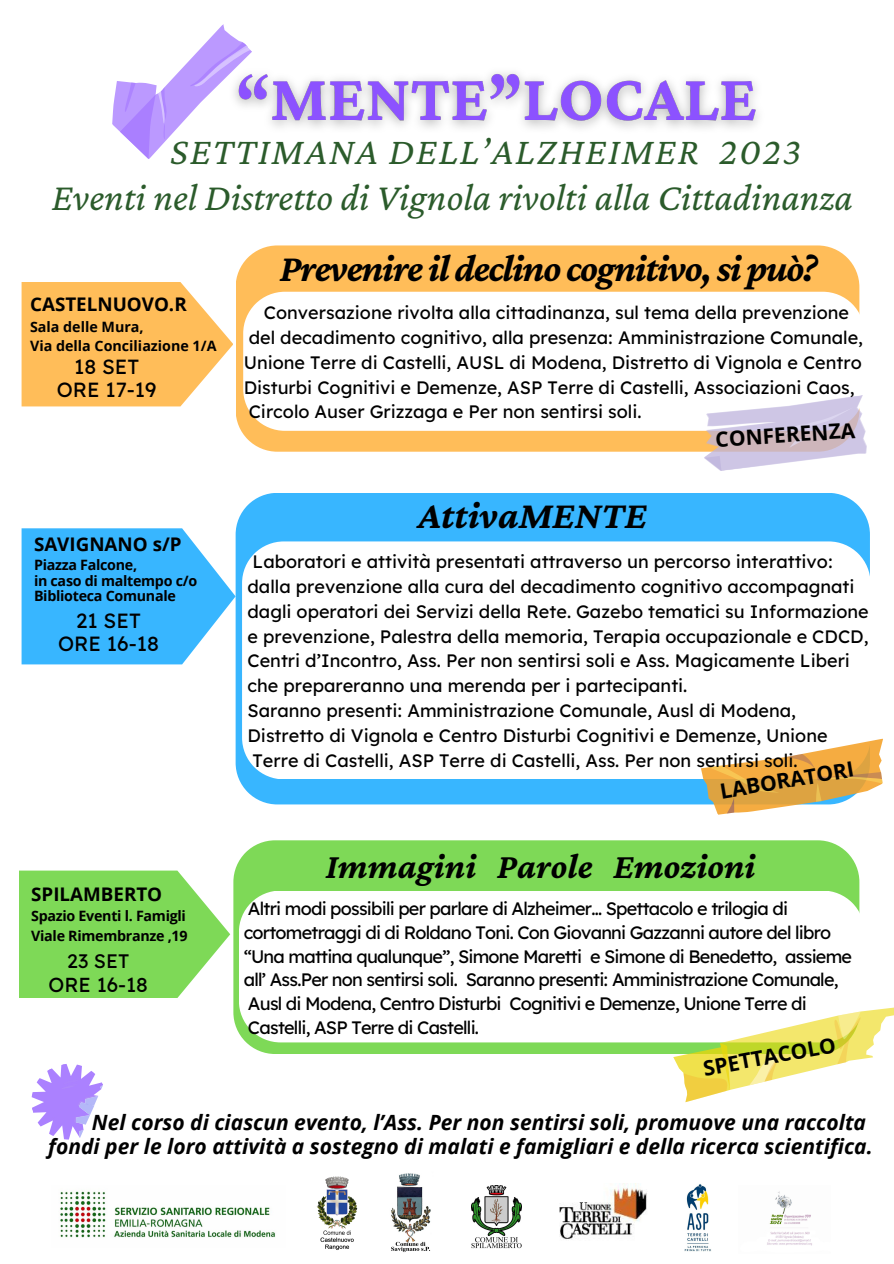
<style>
.page{position:relative;width:894px;height:1264px;background:#fff}
.page>*{position:absolute;margin:0;border:0;box-sizing:border-box;transform-origin:0 0}
.t1{font:italic 39px "Crimson Pro";color:#2b5b2b}
.t2{font:italic 700 39px "Crimson Pro";letter-spacing:-.035em;color:#000}
.t3{font:italic 700 39px "Crimson Pro";color:#000}
.t4{font:italic 38.55px "Crimson Pro";letter-spacing:.045em;color:#2b5b2b}
.t5{font:italic 700 36px "Crimson Pro";color:#000}
.t6{font:italic 700 21px "Open Sans";color:#000}
.t7{font:700 21px "Open Sans";color:#000}
.t8{font:20.55px "Lexend Deca";color:#000}
.t9{font:20.25px "Lexend Deca";color:#000}
.t10{font:19.5px "Lexend Deca";color:#000}
.t11{font:700 18.75px "Open Sans";color:#000}
.t12{font:18px/24.8px "Lexend Deca";color:#000}
.t13{font:18px/23.7px "Lexend Deca";letter-spacing:-.04em;color:#000}
.t14{font:700 14.25px/15.8px "Open Sans";letter-spacing:-.02em;color:#000}
.t15{font:700 14.25px "Open Sans";color:#000}
</style>
<div class="page">
<svg style="left:22px;top:282px;width:211px;height:124px;background:#ffc56d"></svg>
<div style="left:236px;top:245px;width:623px;height:206px;background:#ffbd59"></div>
<svg style="left:243px;top:292px;width:617px;height:139px"></svg>
<div style="left:235px;top:493px;width:634px;height:311px;background:#38b6ff"></div>
<svg style="left:242px;top:541px;width:628px;height:238px"></svg>
<div style="left:233px;top:840px;width:626px;height:213px;background:#7ed957"></div>
<svg style="left:239px;top:890px;width:621px;height:152px"></svg>
<svg style="left:22px;top:528px;width:213px;height:136px;background:#50bfff"></svg>
<svg style="left:19px;top:870px;width:211px;height:128px;background:#8edd6c"></svg>
<svg style="left:673px;top:1005px;width:220px;height:97px"></svg>
<img style="left:684px;top:1184px;width:27px;height:67px">
<img style="left:767px;top:1191px;width:45px;height:55px">
<img style="left:60px;top:1191px;width:216px;height:47px">
<svg style="left:698px;top:395px;width:169px;height:76px"></svg>
<svg style="left:684px;top:661px;width:186px;height:221px"></svg>
<svg style="left:708px;top:690px;width:175px;height:168px"></svg>
<img style="left:472px;top:1185px;width:49px;height:63px">
<img style="left:559px;top:1183px;width:88px;height:57px">
<img style="left:317px;top:1176px;width:41px;height:74px">
<img style="left:391px;top:1173px;width:40px;height:79px">
<svg style="left:112px;top:24px;width:140px;height:135px"></svg>
<img style="left:221px;top:59px;width:537px;height:82px">
<svg style="left:31px;top:1064px;width:72px;height:76px"></svg>
<p class="t4" style="left:170px;top:129px;width:632px">SETTIMANA DELL’ALZHEIMER 2023</p>
<p class="t1" style="left:52px;top:175px;width:802px">Eventi nel Distretto di Vignola rivolti alla Cittadinanza</p>
<p class="t11" style="left:30px;top:291px;width:158px">CASTELNUOVO.R</p>
<p class="t15" style="left:30px;top:316px;width:115px">Sala delle Mura,</p>
<p class="t15" style="left:30px;top:335px;width:188px">Via della Conciliazione 1/A</p>
<p class="t8" style="left:74px;top:353px;width:66px">18 SET</p>
<p class="t8" style="left:57px;top:377px;width:101px">ORE 17-19</p>
<p class="t11" style="left:34px;top:530px;width:149px">SAVIGNANO s/P</p>
<p class="t14" style="left:34px;top:556px;width:105px">Piazza Falcone,</p>
<p class="t14" style="left:34px;top:572px;width:165px">in caso di maltempo c/o<br>Biblioteca Comunale</p>
<p class="t8" style="left:76px;top:607px;width:66px">21 SET</p>
<p class="t8" style="left:58px;top:631px;width:102px">ORE 16-18</p>
<p class="t11" style="left:31px;top:881px;width:132px">SPILAMBERTO</p>
<p class="t14" style="left:31px;top:907px;width:156px">Spazio Eventi l. Famigli</p>
<p class="t14" style="left:31px;top:927px;width:158px">Viale Rimembranze ,19</p>
<p class="t10" style="left:67px;top:948px;width:63px">23 SET</p>
<p class="t9" style="left:49px;top:972px;width:101px">ORE 16-18</p>
<p class="t2" style="left:280px;top:246px;width:539px">Prevenire il declino cognitivo, si può?</p>
<p class="t12" style="left:264px;top:300px;width:586px">Conversazione rivolta alla cittadinanza, sul tema della prevenzione</p>
<p class="t12" style="left:243px;top:325px;width:620px">del decadimento cognitivo, alla presenza: Amministrazione Comunale,<br>Unione Terre di Castelli, AUSL di Modena, Distretto di Vignola e Centro</p>
<p class="t12" style="left:243px;top:374px;width:612px">Disturbi Cognitivi e Demenze, ASP Terre di Castelli, Associazioni Caos,</p>
<p class="t12" style="left:249px;top:399px;width:394px">Circolo Auser Grizzaga e Per non sentirsi soli.</p>
<p class="t7" style="left:714px;top:424px;width:141px;rotate:-4deg">CONFERENZA</p>
<p class="t3" style="left:418px;top:493px;width:230px">AttivaMENTE</p>
<p class="t12" style="left:252px;top:549px;width:581px">Laboratori e attività presentati attraverso un percorso interattivo:</p>
<p class="t12" style="left:247px;top:574px;width:622px">dalla prevenzione alla cura del decadimento cognitivo accompagnati dagli operatori dei Servizi della Rete. Gazebo tematici su Informazione e prevenzione, Palestra della memoria, Terapia occupazionale e CDCD, Centri d’Incontro, Ass. Per non sentirsi soli e Ass. Magicamente Liberi che prepareranno una merenda per i partecipanti.</p>
<p class="t12" style="left:247px;top:697px;width:550px">Saranno presenti: Amministrazione Comunale, Ausl di Modena,</p>
<p class="t12" style="left:247px;top:722px;width:581px">Distretto di Vignola e Centro Disturbi Cognitivi e Demenze, Unione</p>
<p class="t12" style="left:252px;top:747px;width:546px">Terre di Castelli, ASP Terre di Castelli, Ass. Per non sentirsi soli.</p>
<p class="t7" style="left:717px;top:777px;width:137px;rotate:-10deg">LABORATORI</p>
<p class="t5" style="left:325px;top:846px;width:431px">Immagini Parole Emozioni</p>
<p class="t13" style="left:243px;top:896px;width:589px">Altri modi possibili per parlare di Alzheimer... Spettacolo e trilogia di cortometraggi di di Roldano Toni. Con Giovanni Gazzanni autore del libro</p>
<p class="t13" style="left:243px;top:943px;width:609px">“Una mattina qualunque”, Simone Maretti e Simone di Benedetto, assieme all’ Ass.Per non sentirsi soli. Saranno presenti: Amministrazione Comunale,</p>
<p class="t13" style="left:248px;top:991px;width:560px">Ausl di Modena, Centro Disturbi Cognitivi e Demenze, Unione Terre di</p>
<p class="t13" style="left:248px;top:1014px;width:232px">Castelli, ASP Terre di Castelli.</p>
<p class="t7" style="left:700px;top:1053px;width:136px;rotate:-10deg">SPETTACOLO</p>
<p class="t6" style="left:92px;top:1107px;width:775px">Nel corso di ciascun evento, l’Ass. Per non sentirsi soli, promuove una raccolta</p>
<p class="t6" style="left:48px;top:1131px;width:825px">fondi per le loro attività a sostegno di malati e famigliari e della ricerca scientifica.</p>
</div>
